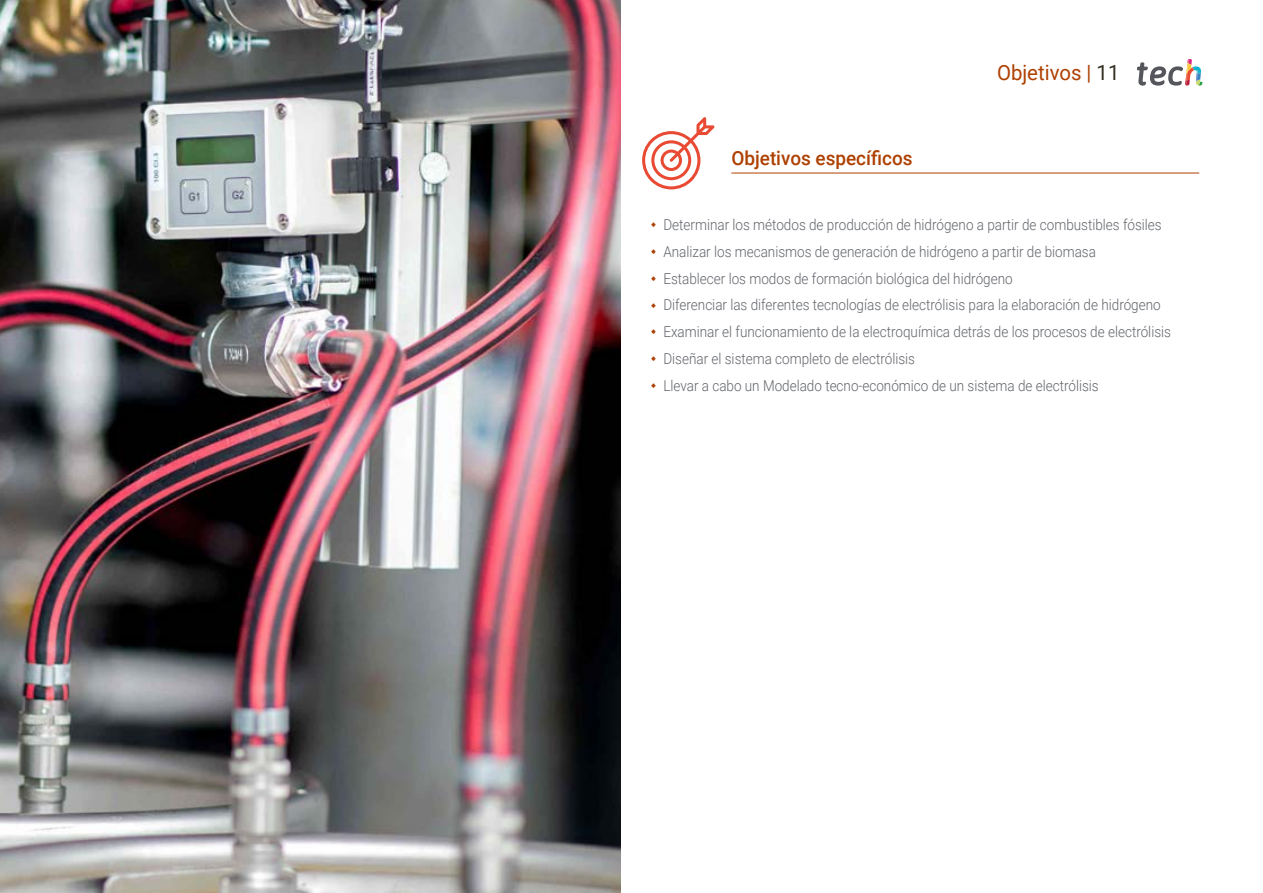
<style>
.page{position:relative;width:1263px;height:893px;background:#fff}
.page>*{position:absolute;margin:0;border:0;box-sizing:border-box;transform-origin:0 0}
.t1{font:21px "Roboto";color:#ae4000}
.t2{font:500 19.5px "Roboto";color:#ae4000}
.t3{font:300 15px/26.7px "Roboto";color:#61646a;scale:.9 1}
.s1{color:#312e20}
</style>
<div class="page">
<img style="left:0;top:0;width:621px;height:893px">
<svg style="left:1137px;top:59px;width:65px;height:27px"></svg>
<hr style="left:731px;top:173px;width:468px;height:1px;background:#ae4000">
<svg style="left:642px;top:117px;width:72px;height:72px"></svg>
<h2 class="t2" style="left:731px;top:144px;width:183px">Objetivos específicos</h2>
<h1 class="t1" style="left:997px;top:57px;width:124px">Objetivos | <span class="s1">11</span></h1>
<p class="t3" style="left:663px;top:211px;width:566px">Determinar los métodos de producción de hidrógeno a partir de combustibles fósiles Analizar los mecanismos de generación de hidrógeno a partir de biomasa<br>Establecer los modos de formación biológica del hidrógeno<br>Diferenciar las diferentes tecnologías de electrólisis para la elaboración de hidrógeno Examinar el funcionamiento de la electroquímica detrás de los procesos de electrólisis Diseñar el sistema completo de electrólisis<br>Llevar a cabo un Modelado tecno-económico de un sistema de electrólisis</p>
</div>
